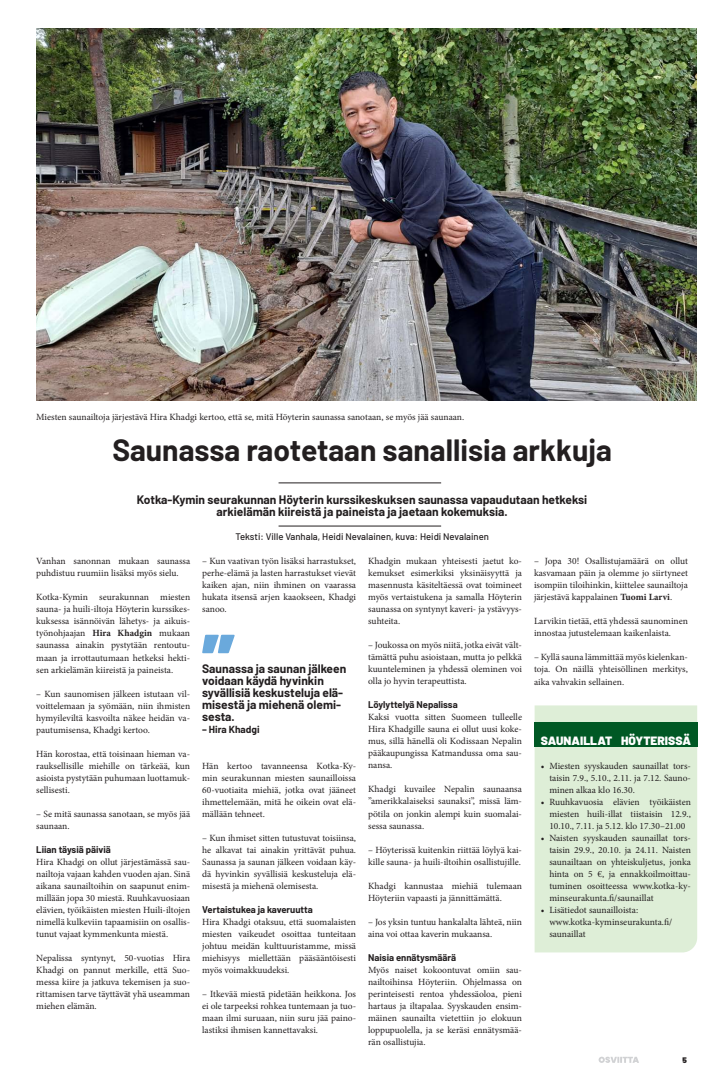
<style>
.page{position:relative;width:724px;height:1078px;background:#fff}
.page>*{position:absolute;margin:0;border:0;box-sizing:border-box;transform-origin:0 0}
.t1{font:700 30px "Barlow";color:#231f20}
.t2{font:700 12px/12px "Barlow";color:#231f20}
.t3{font:900 12px "Barlow";color:#fff}
.t4{font:700 10px "Barlow";color:#231f20}
.t5{font:9.5px/12px "Minion Pro";color:#231f20;text-align:justify}
.t6{font:700 9.5px "Barlow";color:#231f20}
.t7{font:500 9.5px "Barlow";color:#231f20}
.t8{font:900 8px "Barlow";color:#231f20}
.s1{font-weight:700}
</style>
<div class="page">
<svg style="left:598px;top:1056px;width:41px;height:6px"></svg>
<img style="left:37px;top:28px;width:659px;height:372px">
<hr style="left:278px;top:482px;width:163px;height:1px;background:#231f20">
<hr style="left:278px;top:525px;width:163px;height:1px;background:#231f20">
<svg style="left:202px;top:634px;width:32px;height:19px"></svg>
<div style="left:534px;top:705px;width:163px;height:247px;background:#deeed7"></div>
<div style="left:534px;top:722px;width:163px;height:25px;background:#005824"></div>
<p class="t5" style="left:36px;top:411px;width:429px">Miesten saunailtoja järjestävä Hira Khadgi kertoo, että se, mitä Höyterin saunassa sanotaan, se myös jää saunaan.</p>
<p class="t1" style="left:112px;top:428px;width:501px">Saunassa raotetaan sanallisia arkkuja</p>
<p class="t2" style="left:137px;top:493px;width:452px">Kotka-Kymin seurakunnan Höyterin kurssikeskuksen saunassa vapaudutaan hetkeksi</p>
<p class="t2" style="left:216px;top:505px;width:293px">arkielämän kiireistä ja paineista ja jaetaan kokemuksia.</p>
<p class="t5" style="left:36px;top:555px;width:155px">Vanhan sanonnan mukaan saunassa puhdistuu ruumiin lisäksi myös sielu.</p>
<p class="t5" style="left:36px;top:591px;width:155px">Kotka-Kymin seurakunnan miesten sauna- ja huili-iltoja Höyterin kurssikes&shy;kuksessa isännöivän lähetys- ja aikuis&shy;työnohjaajan <span class="s1">Hira Khadgin</span> mukaan saunassa ainakin pystytään rentoutu&shy;maan ja irrottautumaan hetkeksi hekti&shy;sen arkielämän kiireistä ja paineista.</p>
<p class="t5" style="left:36px;top:687px;width:155px">– Kun saunomisen jälkeen istutaan vil&shy;voittelemaan ja syömään, niin ihmisten hymyileviltä kasvoilta näkee heidän va&shy;pautumisensa, Khadgi kertoo.</p>
<p class="t5" style="left:36px;top:747px;width:155px">Hän korostaa, että toisinaan hieman va&shy;rauksellisille miehille on tärkeää, kun asioista pystytään puhumaan luottamuk&shy;sellisesti.</p>
<p class="t5" style="left:36px;top:807px;width:155px">– Se mitä saunassa sanotaan, se myös jää saunaan.</p>
<p class="t6" style="left:36px;top:842px;width:76px">Liian täysiä päiviä</p>
<p class="t5" style="left:36px;top:855px;width:155px">Hira Khadgi on ollut järjestämässä sau&shy;nailtoja vajaan kahden vuoden ajan. Sinä aikana saunailtoihin on saapunut enim&shy;millään jopa 30 miestä. Ruuhkavuosiaan elävien, työikäisten miesten Huili-iltojen nimellä kulkeviin tapaamisiin on osallis&shy;tunut vajaat kymmenkunta miestä.</p>
<p class="t5" style="left:36px;top:951px;width:155px">Nepalissa syntynyt, 50-vuotias Hira Khadgi on pannut merkille, että Suo&shy;messa kiire ja jatkuva tekemisen ja suo&shy;rittamisen tarve täyttävät yhä useamman miehen elämän.</p>
<p class="t7" style="left:235px;top:530px;width:255px">Teksti: Ville Vanhala, Heidi Nevalainen, kuva: Heidi Nevalainen</p>
<p class="t5" style="left:202px;top:555px;width:155px">– Kun vaativan työn lisäksi harrastukset, perhe-elämä ja lasten harrastukset vievät kaiken ajan, niin ihminen on vaarassa hukata itsensä arjen kaaokseen, Khadgi sanoo.</p>
<p class="t2" style="left:202px;top:661px;width:145px">Saunassa ja saunan jälkeen voidaan käydä hyvinkin syvällisiä keskusteluja elä&shy;misestä ja miehenä olemi&shy;sesta.</p>
<p class="t4" style="left:202px;top:721px;width:59px">– Hira Khadgi</p>
<p class="t5" style="left:202px;top:759px;width:155px">Hän kertoo tavanneensa Kotka-Ky&shy;min seurakunnan miesten saunailloissa 60-vuotiaita miehiä, jotka ovat jääneet ihmettelemään, mitä he oikein ovat elä&shy;mällään tehneet.</p>
<p class="t5" style="left:202px;top:831px;width:155px">– Kun ihmiset sitten tutustuvat toisiinsa, he alkavat tai ainakin yrittävät puhua.<br>Saunassa ja saunan jälkeen voidaan käy&shy;dä hyvinkin syvällisiä keskusteluja elä&shy;misestä ja miehenä olemisesta.</p>
<p class="t6" style="left:202px;top:901px;width:112px">Vertaistukea ja kaveruutta</p>
<p class="t5" style="left:202px;top:915px;width:155px">Hira Khadgi otaksuu, että suomalaisten miesten vaikeudet osoittaa tunteitaan johtuu meidän kulttuuristamme, missä miehisyys miellettään pääsääntöisesti myös voimakkuudeksi.</p>
<p class="t5" style="left:202px;top:987px;width:155px">– Itkevää miestä pidetään heikkona. Jos ei ole tarpeeksi rohkea tuntemaan ja tuo&shy;maan ilmi suruaan, niin suru jää paino&shy;lastiksi ihmisen kannettavaksi.</p>
<p class="t5" style="left:368px;top:555px;width:155px">Khadgin mukaan yhteisesti jaetut ko&shy;kemukset esimerkiksi yksinäisyyttä ja masennusta käsiteltäessä ovat toimineet myös vertaistukena ja samalla Höyterin saunassa on syntynyt kaveri- ja ystävyys&shy;suhteita.</p>
<p class="t5" style="left:368px;top:639px;width:155px">– Joukossa on myös niitä, jotka eivät vält&shy;tämättä puhu asioistaan, mutta jo pelkkä kuunteleminen ja yhdessä oleminen voi olla jo hyvin terapeuttista.</p>
<p class="t6" style="left:368px;top:697px;width:91px">Löylyttelyä Nepalissa</p>
<p class="t5" style="left:368px;top:711px;width:155px">Kaksi vuotta sitten Suomeen tulleelle Hira Khadgille sauna ei ollut uusi koke&shy;mus, sillä hänellä oli Kodissaan Nepalin pääkaupungissa Katmandussa oma sau&shy;nansa.</p>
<p class="t5" style="left:368px;top:783px;width:155px">Khadgi kuvailee Nepalin saunaansa ”amerikkalaiseksi saunaksi”, missä läm&shy;pötila on jonkin alempi kuin suomalai&shy;sessa saunassa.</p>
<p class="t5" style="left:368px;top:843px;width:155px">– Höyterissä kuitenkin riittää löylyä kai&shy;kille sauna- ja huili-iltoihin osallistujille.</p>
<p class="t5" style="left:368px;top:879px;width:155px">Khadgi kannustaa miehiä tulemaan<br>Höyteriin vapaasti ja jännittämättä.</p>
<p class="t5" style="left:368px;top:915px;width:155px">– Jos yksin tuntuu hankalalta lähteä, niin aina voi ottaa kaverin mukaansa.</p>
<p class="t6" style="left:368px;top:949px;width:89px">Naisia ennätysmäärä</p>
<p class="t5" style="left:368px;top:963px;width:155px">Myös naiset kokoontuvat omiin sau&shy;nailtoihinsa Höyteriin. Ohjelmassa on perinteisesti rentoa yhdessäoloa, pieni hartaus ja iltapalaa. Syyskauden ensim&shy;mäinen saunailta vietettiin jo elokuun loppupuolella, ja se keräsi ennätysmää&shy;rän osallistujia.</p>
<p class="t5" style="left:534px;top:555px;width:155px">– Jopa 30! Osallistujamäärä on ollut kasvamaan päin ja olemme jo siirtyneet isompiin tiloihinkin, kiittelee saunailtoja järjestävä kappalainen <span class="s1">Tuomi Larvi</span>.</p>
<p class="t5" style="left:534px;top:615px;width:155px">Larvikin tietää, että yhdessä saunominen innostaa jutustelemaan kaikenlaista.</p>
<p class="t5" style="left:534px;top:651px;width:155px">– Kyllä sauna lämmittää myös kielenkan&shy;toja. On näillä yhteisöllinen merkitys, aika vahvakin sellainen.</p>
<p class="t3" style="left:540px;top:731px;width:151px">SAUNAILLAT HÖYTERISSÄ</p>
<p class="t5" style="left:549px;top:759px;width:143px;text-indent:-9px">• Miesten syyskauden saunaillat tors&shy;taisin 7.9., 5.10., 2.11. ja 7.12. Sauno&shy;minen alkaa klo 16.30.</p>
<p class="t5" style="left:549px;top:795px;width:143px;text-indent:-9px">• Ruuhkavuosia elävien työikäisten miesten huili-illat tiistaisin 12.9., 10.10., 7.11. ja 5.12. klo 17.30–21.00</p>
<p class="t5" style="left:549px;top:831px;width:143px;text-indent:-9px">• Naisten syyskauden saunaillat tors&shy;taisin 29.9., 20.10. ja 24.11. Naisten saunailtaan on yhteiskuljetus, jonka hinta on 5 €, ja ennakkoilmoittau&shy;tuminen osoitteessa www.kotka-ky&shy;minseurakunta.fi/saunaillat</p>
<p class="t5" style="left:549px;top:903px;width:124px;text-align:left;text-indent:-9px">• Lisätiedot saunailloista: www.kotka-kyminseurakunta.fi/ saunaillat</p>
<p class="t8" style="left:682px;top:1054px;width:6px">5</p>
</div>
